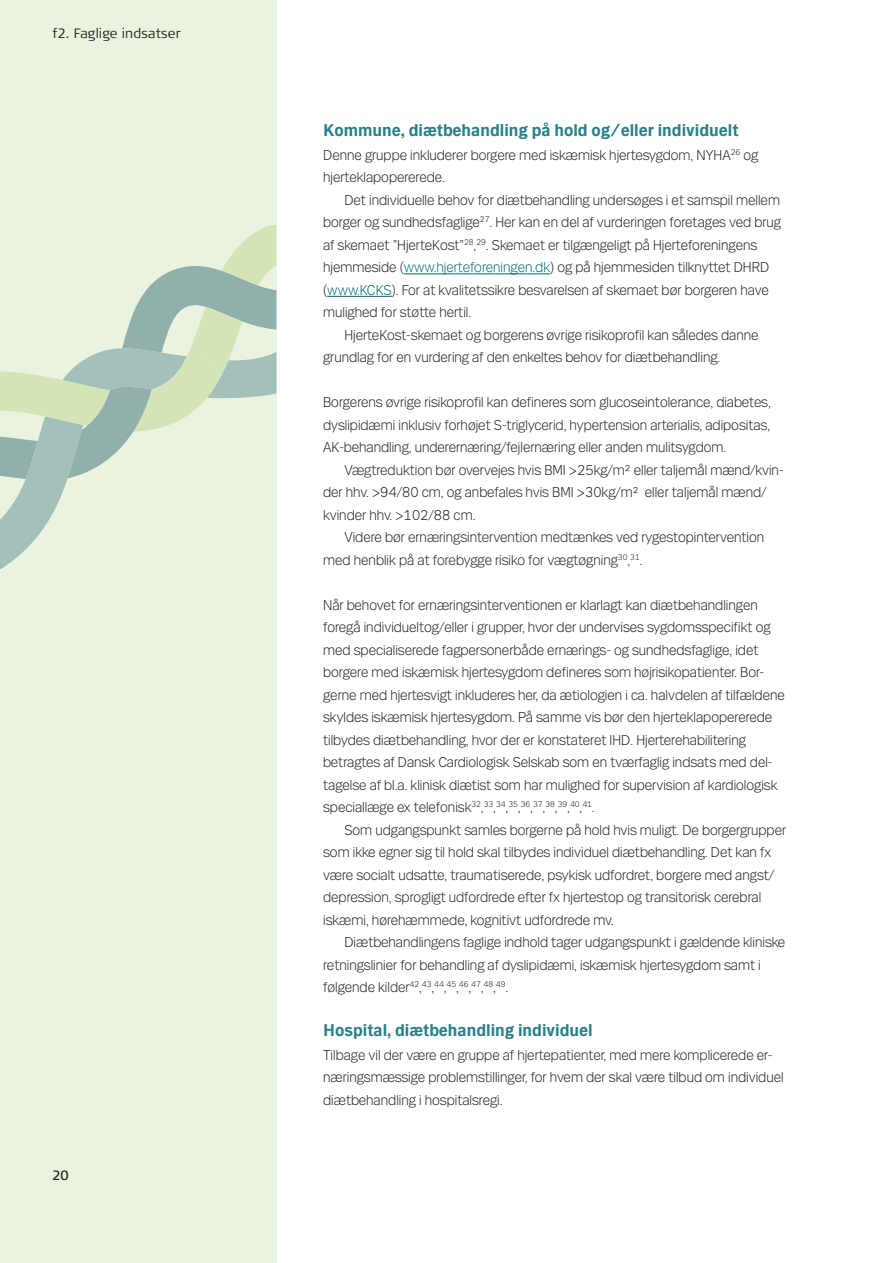
<style>
.page{position:relative;width:893px;height:1263px;background:#fff}
.page>*{position:absolute;margin:0;border:0;box-sizing:border-box;transform-origin:0 0}
.t1{font:700 18px "Mari";color:#288189}
.t2{font:300 15px/22.5px "Mari";color:#231f20}
.t3{font:300 13.5px "Signa Column";letter-spacing:.01em;color:#231f20}
.t4{font:13.5px "Signa Column";color:#231f20}
.s1{color:#00696e}
</style>
<div class="page">
<div style="left:0;top:0;width:276px;height:1263px;background:#e9f3e0"></div>
<svg style="left:224px;top:225px;width:52px;height:41px"></svg>
<svg style="left:136px;top:266px;width:140px;height:64px;fill:#91b0ac"></svg>
<svg style="left:0;top:352px;width:276px;height:218px"></svg>
<svg style="left:0;top:307px;width:242px;height:171px"></svg>
<hr style="left:404px;top:273px;width:146px;height:1px;background:#00696e">
<hr style="left:327px;top:296px;width:65px;height:1px;background:#00696e">
<p class="t3" style="left:52px;top:24px;width:130px">f2. Faglige indsatser</p>
<p class="t4" style="left:52px;top:1166px;width:18px">20</p>
<p class="t1" style="left:323px;top:119px;width:417px">Kommune, diætbehandling på hold og/eller individuelt</p>
<p class="t2" style="left:323px;top:143px;width:437px">Denne gruppe inkluderer borgere med iskæmisk hjertesygdom, NYHA<sup>26</sup> og hjerteklapopererede.</p>
<p class="t2" style="left:323px;top:188px;width:459px;text-indent:21px">Det individuelle behov for diætbehandling undersøges i et samspil mellem borger og sundhedsfaglige<sup>27</sup>. Her kan en del af vurderingen foretages ved brug af skemaet ”HjerteKost”<sup>28</sup>,<sup>29</sup>. Skemaet er tilgængeligt på Hjerteforeningens hjemmeside (<span class="s1">www.hjerteforeningen.dk</span>) og på hjemmesiden tilknyttet DHRD (<span class="s1">www.KCKS</span>). For at kvalitetssikre besvarelsen af skemaet bør borgeren have mulighed for støtte hertil.</p>
<p class="t2" style="left:323px;top:323px;width:437px;text-indent:21px">HjerteKost-skemaet og borgerens øvrige risikoprofil kan således danne grundlag for en vurdering af den enkeltes behov for diætbehandling.</p>
<p class="t2" style="left:323px;top:391px;width:449px;text-align:justify">Borgerens øvrige risikoprofil kan defineres som glucoseintolerance, diabetes, dyslipidæmi inklusiv forhøjet S-triglycerid, hypertension arterialis, adipositas, AK-behandling, underernæring/fejlernæring eller anden mulitsygdom.</p>
<p class="t2" style="left:323px;top:458px;width:462px;text-indent:21px">Vægtreduktion bør overvejes hvis BMI &gt;25kg/m² eller taljemål mænd/kvin&shy;der hhv. &gt;94/80 cm, og anbefales hvis BMI &gt;30kg/m² eller taljemål mænd/ kvinder hhv. &gt;102/88 cm.</p>
<p class="t2" style="left:323px;top:526px;width:443px;text-indent:21px">Videre bør ernæringsintervention medtænkes ved rygestopintervention med henblik på at forebygge risiko for vægtøgning<sup>30</sup>,<sup>31</sup>.</p>
<p class="t2" style="left:323px;top:593px;width:463px">Når behovet for ernæringsinterventionen er klarlagt kan diætbehandlingen foregå individueltog/eller i grupper, hvor der undervises sygdomsspecifikt og med specialiserede fagpersonerbåde ernærings- og sundhedsfaglige, idet borgere med iskæmisk hjertesygdom defineres som højrisikopatienter. Bor&shy;gerne med hjertesvigt inkluderes her, da ætiologien i ca. halvdelen af tilfældene skyldes iskæmisk hjertesygdom. På samme vis bør den hjerteklapopererede tilbydes diætbehandling, hvor der er konstateret IHD. Hjerterehabilitering betragtes af Dansk Cardiologisk Selskab som en tværfaglig indsats med del&shy;tagelse af bl.a. klinisk diætist som har mulighed for supervision af kardiologisk speciallæge ex telefonisk<sup>32</sup>,<sup>33</sup>,<sup>34</sup>,<sup>35</sup>,<sup>36</sup>,<sup>37</sup>,<sup>38</sup>,<sup>39</sup>,<sup>40</sup>,<sup>41</sup>.</p>
<p class="t2" style="left:323px;top:818px;width:464px;text-indent:21px">Som udgangspunkt samles borgerne på hold hvis muligt. De borgergrupper som ikke egner sig til hold skal tilbydes individuel diætbehandling. Det kan fx være socialt udsatte, traumatiserede, psykisk udfordret, borgere med angst/ depression, sprogligt udfordrede efter fx hjertestop og transitorisk cerebral iskæmi, hørehæmmede, kognitivt udfordrede mv.</p>
<p class="t2" style="left:323px;top:931px;width:464px;text-indent:21px">Diætbehandlingens faglige indhold tager udgangspunkt i gældende kliniske retningslinier for behandling af dyslipidæmi, iskæmisk hjertesygdom samt i følgende kilder<sup>42</sup>,<sup>43</sup>,<sup>44</sup>,<sup>45</sup>,<sup>46</sup>,<sup>47</sup>,<sup>48</sup>,<sup>49</sup>.</p>
<p class="t1" style="left:323px;top:1019px;width:271px">Hospital, diætbehandling individuel</p>
<p class="t2" style="left:323px;top:1043px;width:462px">Tilbage vil der være en gruppe af hjertepatienter, med mere komplicerede er&shy;næringsmæssige problemstillinger, for hvem der skal være tilbud om individuel diætbehandling i hospitalsregi.</p>
</div>
